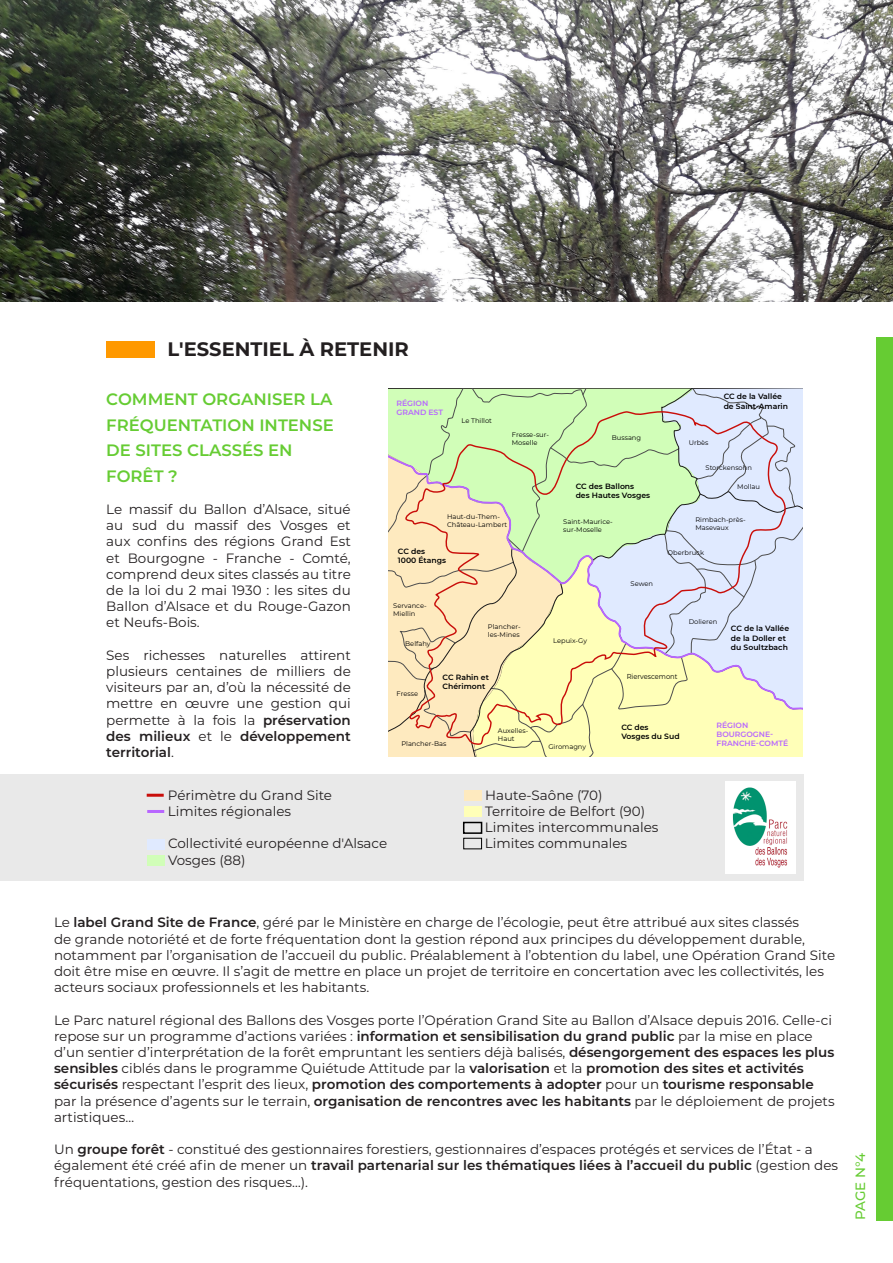
<style>
.page{position:relative;width:893px;height:1263px;background:#fff}
.page>*{position:absolute;margin:0;border:0;box-sizing:border-box;transform-origin:0 0}
.t1{font:700 19.5px "Montserrat";color:#231f20}
.t2{font:600 16.5px/25.5px "Montserrat";color:#6c3}
.t3{font:13.5px/16.2px "Montserrat";color:#231f20}
.t4{font:500 13.5px "Montserrat";color:#6c3}
.t5{font:600 7.65px/9.1px "Montserrat";color:#000}
.t6{font:600 7.65px/9.1px "Montserrat";color:#b866ff}
.t7{font:7.2px "Montserrat";color:#000;scale:.93 1}
.t8{font:6.75px/8.1px "Montserrat";color:#000}
.s1{font-weight:600}
</style>
<div class="page">
<svg style="left:388px;top:389px;width:415px;height:368px;background:#e0f3c3"></svg>
<svg style="left:388px;top:451px;width:415px;height:260px;background:#ebe5d9"></svg>
<svg style="left:404px;top:410px;width:385px;height:336px;background:#e5ebc8"></svg>
<div style="left:0;top:774px;width:804px;height:106px;background:#e9e9e9"></div>
<div style="left:106px;top:341px;width:48px;height:17px;background:#f90"></div>
<div style="left:877px;top:337px;width:16px;height:883px;background:#6c3"></div>
<img style="left:0;top:0;width:893px;height:302px">
<div style="left:147px;top:839px;width:18px;height:10px;background:#e0eaff"></div>
<div style="left:147px;top:855px;width:18px;height:11px;background:#d1feb8"></div>
<div style="left:464px;top:790px;width:18px;height:11px;background:#feeabf"></div>
<div style="left:464px;top:806px;width:18px;height:11px;background:#ffffb8"></div>
<div style="left:463px;top:838px;width:19px;height:11px;border:1px solid #000"></div>
<div style="left:463px;top:822px;width:19px;height:12px;border:2px solid #000"></div>
<hr style="left:147px;top:794px;width:17px;height:3px;background:#c90e0a">
<hr style="left:147px;top:810px;width:17px;height:3px;background:#b866ff">
<img style="left:725px;top:781px;width:70px;height:93px">
<p class="t1" style="left:167px;top:335px;width:243px">L'ESSENTIEL À RETENIR</p>
<p class="t2" style="left:106px;top:386px;width:229px">COMMENT ORGANISER LA<br>FRÉQUENTATION INTENSE<br>DE SITES CLASSÉS EN<br>FORÊT ?</p>
<p class="t3" style="left:106px;top:501px;width:246px;text-align:justify">Le massif du Ballon d’Alsace, situé au sud du massif des Vosges et aux confins des régions Grand Est et Bourgogne - Franche - Comté, comprend deux sites classés au titre de la loi du 2 mai 1930 : les sites du Ballon d’Alsace et du Rouge-Gazon et Neufs-Bois.</p>
<p class="t3" style="left:106px;top:646px;width:246px;text-align:justify">Ses richesses naturelles attirent plusieurs centaines de milliers de visiteurs par an, d’où la nécessité de mettre en œuvre une gestion qui permette à la fois la <span class="s1">préservation des milieux</span> et le <span class="s1">développement territorial</span>.</p>
<p class="t3" style="left:168px;top:786px;width:166px">Périmètre du Grand Site</p>
<p class="t3" style="left:168px;top:803px;width:125px">Limites régionales</p>
<p class="t3" style="left:168px;top:835px;width:221px">Collectivité européenne d'Alsace</p>
<p class="t3" style="left:168px;top:851px;width:79px">Vosges (88)</p>
<p class="t5" style="left:724px;top:392px;width:66px">CC de la Vallée de Saint-Amarin</p>
<p class="t6" style="left:396px;top:398px;width:48px">RÉGION<br>GRAND EST</p>
<p class="t8" style="left:461px;top:416px;width:32px">Le Thillot</p>
<p class="t8" style="left:512px;top:430px;width:39px">Fresse-sur-<br>Moselle</p>
<p class="t8" style="left:612px;top:434px;width:31px">Bussang</p>
<p class="t8" style="left:689px;top:438px;width:21px">Urbès</p>
<p class="t8" style="left:705px;top:463px;width:48px">Storckensohn</p>
<p class="t5" style="left:576px;top:481px;width:76px">CC des Ballons<br>des Hautes Vosges</p>
<p class="t8" style="left:737px;top:482px;width:24px">Mollau</p>
<p class="t8" style="left:447px;top:512px;width:62px">Haut-du-Them-<br>Château-Lambert</p>
<p class="t8" style="left:695px;top:515px;width:52px">Rimbach-près-<br>Masevaux</p>
<p class="t8" style="left:563px;top:517px;width:51px">Saint-Maurice&shy;sur-Moselle</p>
<p class="t5" style="left:398px;top:546px;width:50px">CC des<br>1000 Étangs</p>
<p class="t8" style="left:668px;top:548px;width:38px">Oberbruck</p>
<p class="t8" style="left:631px;top:579px;width:24px">Sewen</p>
<p class="t8" style="left:393px;top:601px;width:35px">Servance-<br>Miellin</p>
<p class="t8" style="left:689px;top:617px;width:30px">Dolieren</p>
<p class="t8" style="left:488px;top:622px;width:34px">Plancher&shy;les-Mines</p>
<p class="t5" style="left:731px;top:624px;width:60px">CC de la Vallée de la Doller et du Soultzbach</p>
<p class="t8" style="left:553px;top:636px;width:35px">Lepuix-Gy</p>
<p class="t8" style="left:405px;top:639px;width:27px">Belfahy</p>
<p class="t7" style="left:627px;top:671px;width:56px">Riervescemont</p>
<p class="t5" style="left:443px;top:672px;width:48px">CC Rahin et<br>Chérimont</p>
<p class="t8" style="left:397px;top:689px;width:23px">Fresse</p>
<p class="t6" style="left:716px;top:720px;width:73px">RÉGION<br>BOURGOGNE-<br>FRANCHE-COMTÉ</p>
<p class="t5" style="left:621px;top:722px;width:60px">CC des<br>Vosges du Sud</p>
<p class="t8" style="left:498px;top:726px;width:32px">Auxelles-<br>Haut</p>
<p class="t8" style="left:401px;top:739px;width:47px">Plancher-Bas</p>
<p class="t8" style="left:548px;top:742px;width:39px">Giromagny</p>
<p class="t3" style="left:485px;top:786px;width:119px">Haute-Saône (70)</p>
<p class="t3" style="left:485px;top:803px;width:162px">Territoire de Belfort (90)</p>
<p class="t3" style="left:485px;top:819px;width:175px">Limites intercommunales</p>
<p class="t3" style="left:485px;top:835px;width:144px">Limites communales</p>
<p class="t3" style="left:54px;top:914px;width:783px">Le <span class="s1">label Grand Site de France</span>, géré par le Ministère en charge de l’écologie, peut être attribué aux sites classés<br>de grande notoriété et de forte fréquentation dont la gestion répond aux principes du développement durable, notamment par l’organisation de l’accueil du public. Préalablement à l’obtention du label, une Opération Grand Site doit être mise en œuvre. Il s’agit de mettre en place un projet de territoire en concertation avec les collectivités, les acteurs sociaux professionnels et les habitants.</p>
<p class="t3" style="left:54px;top:1011px;width:782px">Le Parc naturel régional des Ballons des Vosges porte l’Opération Grand Site au Ballon d’Alsace depuis 2016. Celle-ci repose sur un programme d’actions variées : <span class="s1">information et sensibilisation du grand public</span> par la mise en place d’un sentier d’interprétation de la forêt empruntant les sentiers déjà balisés, <span class="s1">désengorgement des espaces les plus sensibles</span> ciblés dans le programme Quiétude Attitude par la <span class="s1">valorisation</span> et la <span class="s1">promotion des sites et activités sécurisés</span> respectant l’esprit des lieux, <span class="s1">promotion des comportements à adopter</span> pour un <span class="s1">tourisme responsable </span>par la présence d’agents sur le terrain, <span class="s1">organisation de rencontres avec les habitants</span> par le déploiement de projets artistiques…</p>
<p class="t3" style="left:54px;top:1141px;width:786px">Un <span class="s1">groupe forêt</span> - constitué des gestionnaires forestiers, gestionnaires d’espaces protégés et services de l’État - a également été créé afin de mener un <span class="s1">travail partenarial sur les thématiques liées à l’accueil du public</span> (gestion des fréquentations, gestion des risques…).</p>
<p class="t4" style="left:851px;top:1220px;width:69px;rotate:-90deg">PAGE N°4</p>
</div>
